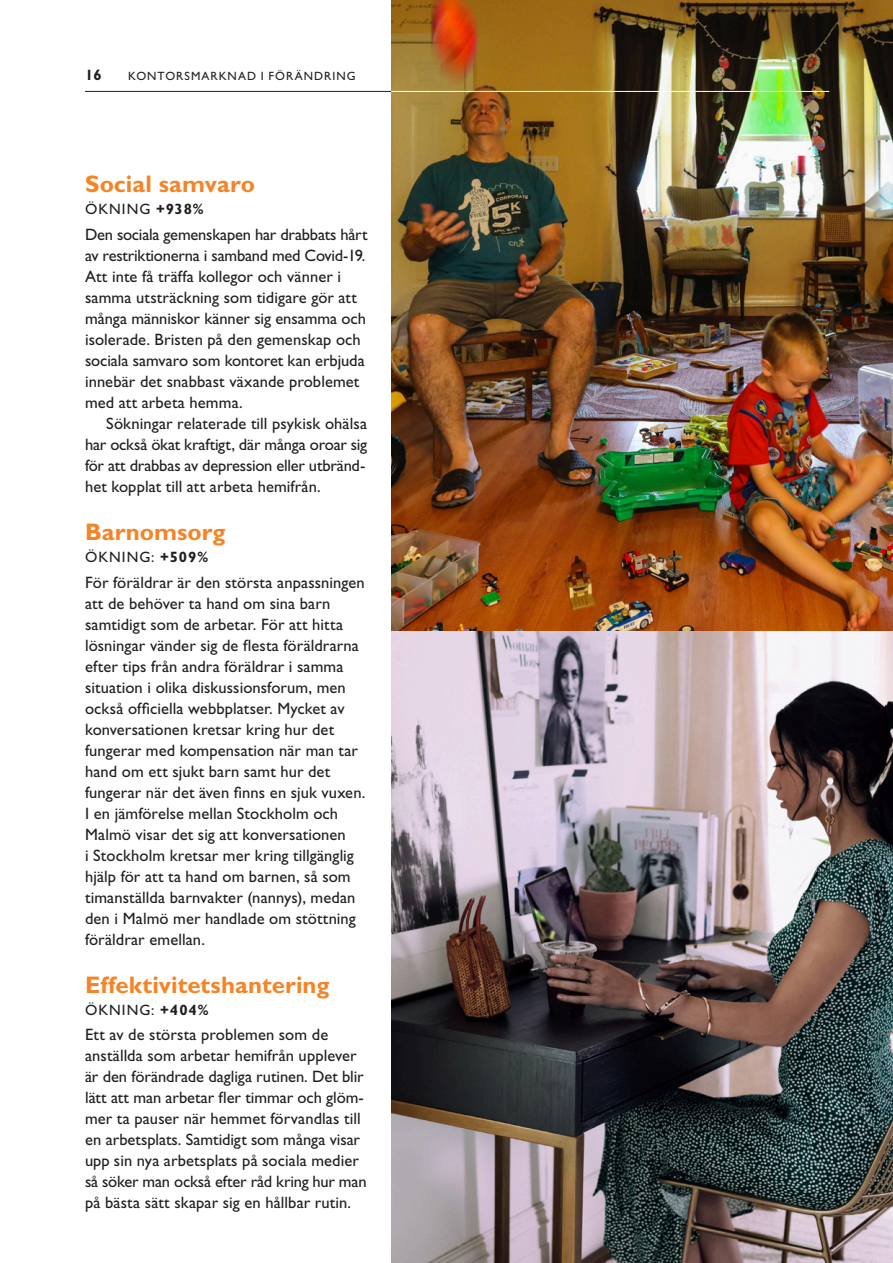
<style>
.page{position:relative;width:893px;height:1263px;background:#fff}
.page>*{position:absolute;margin:0;border:0;box-sizing:border-box;transform-origin:0 0}
.Rubrik_16_pkt{font:700 24px "Gill Sans Std";letter-spacing:.005em;color:#f58427}
.Brödtext_regular_11{font:16.5px/21px "Gill Sans Std";letter-spacing:.005em;color:#231f20}
.Mellanrubrik_semibol{font:15px "Gill Sans Std";letter-spacing:.065em;color:#231f20}
.t1{font:700 15px "Gill Sans Std";color:#231f20}
.t2{font:12px "Gill Sans Std";letter-spacing:.085em;color:#231f20}
.s1{font-weight:700}
</style>
<div class="page">
<img style="left:391px;top:0;width:502px;height:1263px">
<hr style="left:85px;top:91px;width:306px;height:1px;background:#231f20">
<hr style="left:391px;top:91px;width:438px;height:1px;background:#fff">
<p class="t1" style="left:85px;top:66px;width:18px">16</p>
<p class="t2" style="left:128px;top:69px;width:229px">KONTORSMARKNAD I FÖRÄNDRING</p>
<p class="Rubrik_16_pkt" style="left:85px;top:170px;width:171px">Social samvaro</p>
<p class="Mellanrubrik_semibol" style="left:85px;top:201px;width:120px">ÖKNING <span class="s1">+938%</span></p>
<p class="Brödtext_regular_11" style="left:85px;top:224px;width:284px">Den sociala gemenskapen har drabbats hårt av restriktionerna i samband med Covid-19.<br>Att inte få träffa kollegor och vänner i samma utsträckning som tidigare gör att många människor känner sig ensamma och isolerade. Bristen på den gemenskap och sociala samvaro som kontoret kan erbjuda innebär det snabbast växande problemet med att arbeta hemma.</p>
<p class="Brödtext_regular_11" style="left:85px;top:413px;width:284px;text-indent:21px">Sökningar relaterade till psykisk ohälsa har också ökat kraftigt, där många oroar sig för att drabbas av depression eller utbränd&shy;het kopplat till att arbeta hemifrån.</p>
<p class="Rubrik_16_pkt" style="left:85px;top:518px;width:142px">Barnomsorg</p>
<p class="Mellanrubrik_semibol" style="left:85px;top:549px;width:125px">ÖKNING: <span class="s1">+509%</span></p>
<p class="Brödtext_regular_11" style="left:85px;top:572px;width:282px">För föräldrar är den största anpassningen att de behöver ta hand om sina barn samtidigt som de arbetar. För att hitta lösningar vänder sig de flesta föräldrarna efter tips från andra föräldrar i samma situation i olika diskussionsforum, men också officiella webbplatser. Mycket av konversationen kretsar kring hur det fungerar med kompensation när man tar hand om ett sjukt barn samt hur det fungerar när det även finns en sjuk vuxen.<br>I en jämförelse mellan Stockholm och Malmö visar det sig att konversationen<br>i Stockholm kretsar mer kring tillgänglig hjälp för att ta hand om barnen, så som timanställda barnvakter (nannys), medan den i Malmö mer handlade om stöttning föräldrar emellan.</p>
<p class="Rubrik_16_pkt" style="left:85px;top:970px;width:246px">Effektivitetshantering</p>
<p class="Mellanrubrik_semibol" style="left:85px;top:1001px;width:125px">ÖKNING: <span class="s1">+404%</span></p>
<p class="Brödtext_regular_11" style="left:85px;top:1024px;width:283px">Ett av de största problemen som de anställda som arbetar hemifrån upplever är den förändrade dagliga rutinen. Det blir lätt att man arbetar fler timmar och glöm&shy;mer ta pauser när hemmet förvandlas till en arbetsplats. Samtidigt som många visar upp sin nya arbetsplats på sociala medier så söker man också efter råd kring hur man på bästa sätt skapar sig en hållbar rutin.</p>
</div>
